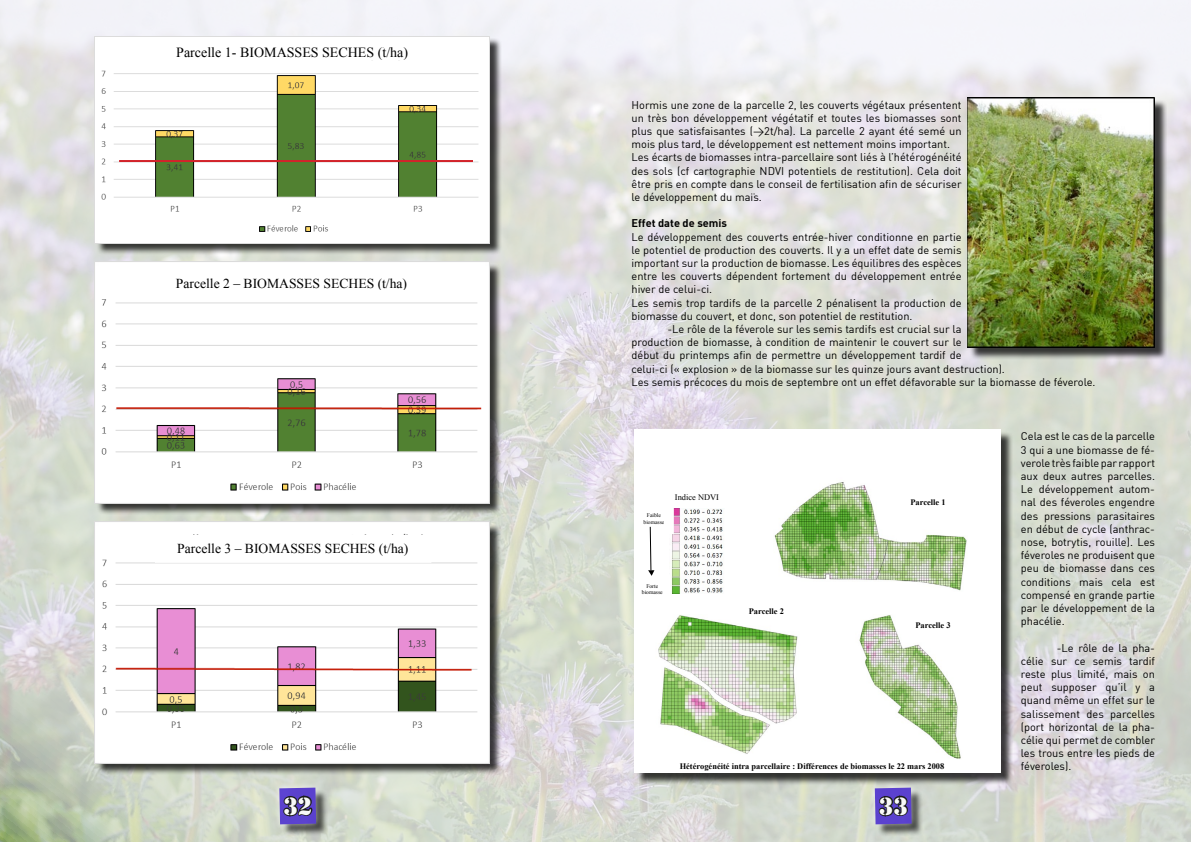
<style>
.page{position:relative;width:1191px;height:842px;background:#fff}
.page>*{position:absolute;margin:0;border:0;box-sizing:border-box;transform-origin:0 0}
.t1{font:14px "Times New Roman";color:#000}
.t2{font:13.6px "Times New Roman";color:#000}
.t3{font:11px/13.2px "DIN";color:#000}
.t4{font:11px "DIN Bold";color:#000}
.t5{font:700 8.4px "Times New Roman";color:#000}
.t6{font:8.4px "Times New Roman";color:#000}
.t7{font:5.6px/6.3px "Times New Roman";color:#000;text-align:center}
</style>
<div class="page">
<img style="left:0;top:0;width:1191px;height:842px">
<div style="left:281px;top:789px;width:48px;height:48px;background:#000;opacity:.75"></div>
<div style="left:876px;top:789px;width:48px;height:48px;background:#000;opacity:.75"></div>
<div style="left:96px;top:38px;width:406px;height:217px;background:#000;opacity:.75"></div>
<img style="left:95px;top:36px;width:395px;height:207px">
<hr style="left:119px;top:160px;width:354px;height:2px;background:#d2232a">
<div style="left:96px;top:264px;width:406px;height:251px;background:#000;opacity:.75"></div>
<img style="left:95px;top:262px;width:395px;height:241px">
<div style="left:160px;top:271px;width:264px;height:23px;background:#fff"></div>
<div style="left:96px;top:524px;width:406px;height:251px;background:#000;opacity:.75"></div>
<img style="left:95px;top:522px;width:395px;height:241px">
<div style="left:155px;top:535px;width:275px;height:27px;background:#fff"></div>
<div style="left:175px;top:48px;width:235px;height:12px;background:#fff"></div>
<div style="left:969px;top:100px;width:198px;height:260px;background:#000;opacity:.75"></div>
<img style="left:967px;top:98px;width:188px;height:250px">
<div style="left:636px;top:431px;width:377px;height:355px;background:#000;opacity:.75"></div>
<div style="left:634px;top:430px;width:367px;height:343px;background:#fff"></div>
<img style="left:774px;top:482px;width:193px;height:109px">
<img style="left:859px;top:615px;width:102px;height:144px">
<img style="left:671px;top:508px;width:52px;height:85px">
<img style="left:658px;top:615px;width:140px;height:139px">
<div style="left:893px;top:495px;width:70px;height:18px;background:#fff"></div>
<div style="left:898px;top:617px;width:69px;height:17px;background:#fff"></div>
<div style="left:732px;top:604px;width:69px;height:18px;background:#fff"></div>
<svg style="left:648px;top:526px;width:6px;height:50px"></svg>
<svg style="left:272px;top:781px;width:51px;height:61px;background:#8783a6"></svg>
<svg style="left:868px;top:781px;width:50px;height:61px;background:#8580a5"></svg>
<p class="t1" style="left:176px;top:43px;width:233px">Parcelle 1- BIOMASSES SECHES (t/ha)</p>
<p class="t2" style="left:176px;top:274px;width:233px">Parcelle 2 – BIOMASSES SECHES (t/ha)</p>
<p class="t2" style="left:177px;top:539px;width:233px">Parcelle 3 – BIOMASSES SECHES (t/ha)</p>
<p class="t3" style="left:631px;top:98px;width:332px">Hormis une zone de la parcelle 2, les couverts végétaux présentent un très bon développement végétatif et toutes les biomasses sont plus que satisfaisantes (&gt;2t/ha). La parcelle 2 ayant été semé un mois plus tard, le développement est nettement moins important.<br>Les écarts de biomasses intra-parcellaire sont liés à l’hétérogénéité des sols (cf cartographie NDVI potentiels de restitution). Cela doit être pris en compte dans le conseil de fertilisation afin de sécuriser le développement du maïs.</p>
<p class="t4" style="left:631px;top:216px;width:97px">Effet date de semis</p>
<p class="t3" style="left:631px;top:230px;width:332px">Le développement des couverts entrée-hiver conditionne en partie le potentiel de production des couverts. Il y a un effet date de semis important sur la production de biomasse. Les équilibres des espèces entre les couverts dépendent fortement du développement entrée hiver de celui-ci.<br>Les semis trop tardifs de la parcelle 2 pénalisent la production de biomasse du couvert, et donc, son potentiel de restitution.</p>
<p class="t3" style="left:631px;top:322px;width:465px;text-indent:36px">-Le rôle de la féverole sur les semis tardifs est crucial sur la<br>production de biomasse, à condition de maintenir le couvert sur le<br>début du printemps afin de permettre un développement tardif de<br>celui-ci (« explosion » de la biomasse sur les quinze jours avant destruction).<br>Les semis précoces du mois de septembre ont un effet défavorable sur la biomasse de féverole.</p>
<p class="t7" style="left:643px;top:512px;width:22px">Faible biomasse</p>
<p class="t6" style="left:675px;top:491px;width:46px">Indice NDVI</p>
<p class="t7" style="left:642px;top:583px;width:22px">Forte biomasse</p>
<p class="t5" style="left:748px;top:605px;width:37px">Parcelle 2</p>
<p class="t5" style="left:910px;top:497px;width:37px">Parcelle 1</p>
<p class="t5" style="left:915px;top:619px;width:37px">Parcelle 3</p>
<p class="t5" style="left:679px;top:761px;width:266px">Hétérogénéité intra parcellaire : Différences de biomasses le 22 mars 2008</p>
<p class="t3" style="left:1020px;top:430px;width:136px;text-align:justify">Cela est le cas de la parcelle 3 qui a une biomasse de fé&shy;verole très faible par rapport aux deux autres parcelles.<br>Le développement autom&shy;nal des féveroles engendre des pressions parasitaires en début de cycle (anthrac&shy;nose, botrytis, rouille). Les féveroles ne produisent que peu de biomasse dans ces conditions mais cela est compensé en grande partie par le développement de la phacélie.</p>
<p class="t3" style="left:1020px;top:641px;width:136px;text-align:justify;text-indent:36px">-Le rôle de la pha&shy;célie sur ce semis tardif reste plus limité, mais on peut supposer qu’il y a quand même un effet sur le salissement des parcelles (port horizontal de la pha&shy;célie qui permet de combler les trous entre les pieds de féveroles).</p>
</div>
